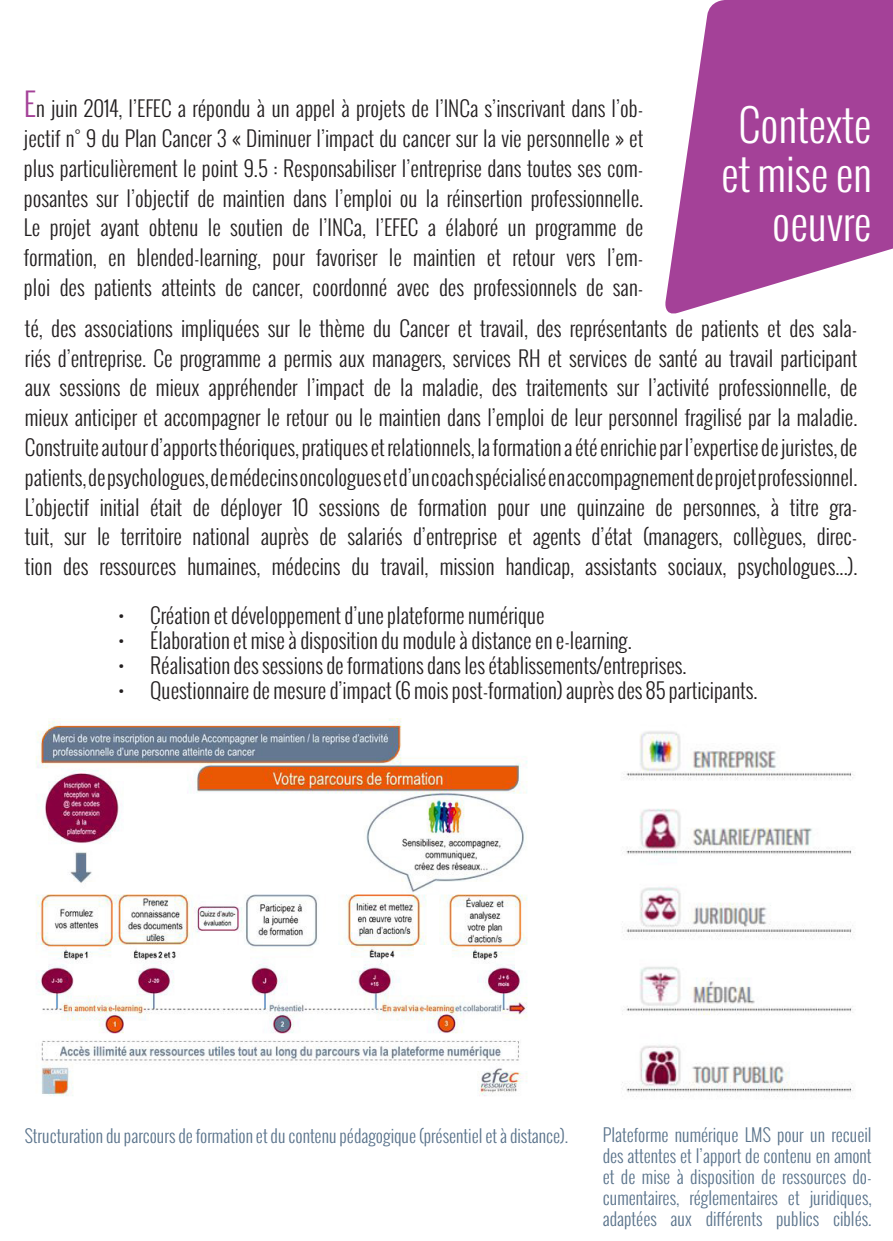
<style>
.page{position:relative;width:893px;height:1241px;background:#fff}
.page>*{position:absolute;margin:0;border:0;box-sizing:border-box;transform-origin:0 0}
.t1{font:300 43.75px/49px "Oswald";color:#fff;text-align:right}
.t2{font:300 21px/29.8px "Oswald";color:#231f20;text-align:justify}
.t3{font:300 17.5px/21px "Oswald";color:#5b748c;text-align:justify}
.s1{font-size:31.5px;color:#a44198}
</style>
<div class="page">
<svg style="left:665px;top:0;width:228px;height:314px;fill:#a44198"></svg>
<img style="left:36px;top:718px;width:492px;height:378px">
<img style="left:622px;top:731px;width:233px;height:366px">
<p class="t2" style="left:24px;top:93px;width:621px"><span class="s1">E</span>n juin 2014, l’EFEC a répondu à un appel à projets de l’INCa s’inscrivant dans l’ob&shy;jectif n° 9 du Plan Cancer 3 « Diminuer l’impact du cancer sur la vie personnelle » et plus particulièrement le point 9.5 : Responsabiliser l’entreprise dans toutes ses com&shy;posantes sur l’objectif de maintien dans l’emploi ou la réinsertion professionnelle.</p>
<p class="t2" style="left:24px;top:212px;width:621px">Le projet ayant obtenu le soutien de l’INCa, l’EFEC a élaboré un programme de formation, en blended-learning, pour favoriser le maintien et retour vers l’em&shy;ploi des patients atteints de cancer, coordonné avec des professionnels de san-</p>
<p class="t2" style="left:25px;top:313px;width:834px">té, des associations impliquées sur le thème du Cancer et travail, des représentants de patients et des sala&shy;riés d’entreprise. Ce programme a permis aux managers, services RH et services de santé au travail participant aux sessions de mieux appréhender l’impact de la maladie, des traitements sur l’activité professionnelle, de mieux anticiper et accompagner le retour ou le maintien dans l’emploi de leur personnel fragilisé par la maladie.</p>
<p class="t2" style="left:25px;top:432px;width:834px">Construite autour d’apports théoriques, pratiques et relationnels, la formation a été enrichie par l’expertise de juristes, de patients, de psychologues, de médecins oncologues et d’un coach spécialisé en accompagnement de projet professionnel.</p>
<p class="t2" style="left:25px;top:491px;width:834px">L’objectif initial était de déployer 10 sessions de formation pour une quinzaine de personnes, à titre gra&shy;tuit, sur le territoire national auprès de salariés d’entreprise et agents d’état (managers, collègues, direc&shy;tion des ressources humaines, médecins du travail, mission handicap, assistants sociaux, psychologues...).</p>
<p class="t1" style="left:721px;top:100px;width:152px">Contexte et mise en oeuvre</p>
<p class="t2" style="left:119px;top:600px;width:428px">• Création et développement d’une plateforme numérique</p>
<p class="t2" style="left:119px;top:625px;width:515px">• Élaboration et mise à disposition du module à distance en e-learning.</p>
<p class="t2" style="left:119px;top:650px;width:569px">• Réalisation des sessions de formations dans les établissements/entreprises.</p>
<p class="t2" style="left:119px;top:675px;width:640px">• Questionnaire de mesure d’impact (6 mois post-formation) auprès des 85 participants.</p>
<p class="t3" style="left:25px;top:1124px;width:545px">Structuration du parcours de formation et du contenu pédagogique (présentiel et à distance).</p>
<p class="t3" style="left:603px;top:1123px;width:270px">Plateforme numérique LMS pour un recueil des attentes et l’apport de contenu en amont et de mise à disposition de ressources do&shy;cumentaires, réglementaires et juridiques, adaptées aux différents publics ciblés.</p>
</div>
